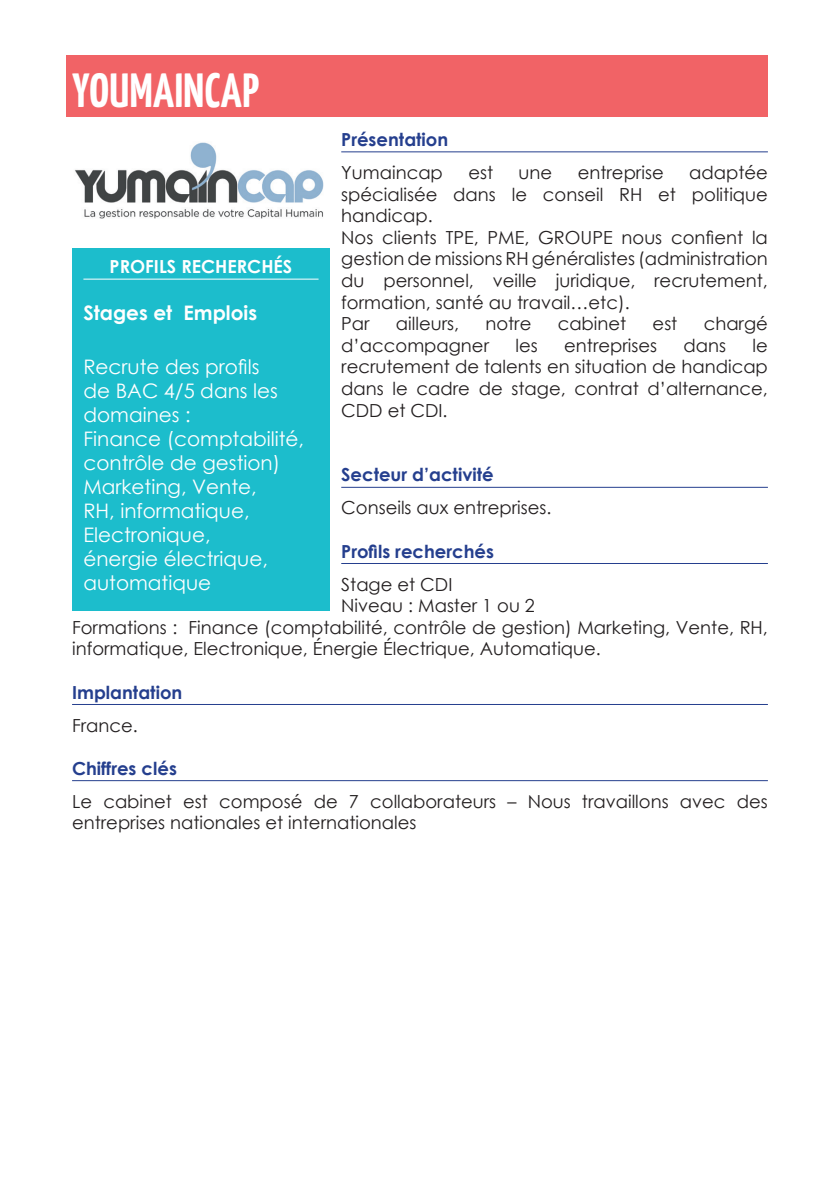
<style>
.page{position:relative;width:840px;height:1191px;background:#fff}
.page>*{position:absolute;margin:0;border:0;box-sizing:border-box;transform-origin:0 0}
.titre_1{font:700 48px "Yanone Kaffeesatz";letter-spacing:.01em;color:#fff}
.texte_profil_recherc{font:20px/24px "Century Gothic";color:#fff}
.intertitre_profil_re{font:700 20px "Century Gothic";color:#fff}
.t1{font:18px/21.6px "Century Gothic";color:#231f20;text-align:justify}
.texte_principal_-_in{font:700 18px "Century Gothic";color:#253f8e}
.titre_profil_recherc{font:700 18px "Century Gothic";color:#fff}
</style>
<div class="page">
<div style="left:66px;top:55px;width:701px;height:62px;background:#f16366"></div>
<hr style="left:341px;top:151px;width:426px;height:1px;background:#253f8e">
<hr style="left:341px;top:487px;width:426px;height:1px;background:#253f8e">
<hr style="left:341px;top:563px;width:426px;height:1px;background:#253f8e">
<hr style="left:72px;top:704px;width:695px;height:1px;background:#253f8e">
<hr style="left:72px;top:780px;width:695px;height:1px;background:#253f8e">
<img style="left:75px;top:142px;width:249px;height:77px">
<div style="left:72px;top:248px;width:258px;height:363px;background:#1cbdcc"></div>
<hr style="left:83px;top:279px;width:235px;height:1px;background:#fff">
<p class="titre_1" style="left:72px;top:61px;width:188px">YOUMAINCAP</p>
<p class="texte_principal_-_in" style="left:341px;top:126px;width:108px">Présentation</p>
<p class="t1" style="left:341px;top:161px;width:103px">Yumaincap</p>
<p class="t1" style="left:468px;top:161px;width:26px">est</p>
<p class="t1" style="left:518px;top:161px;width:35px">une</p>
<p class="t1" style="left:577px;top:161px;width:87px">entreprise</p>
<p class="t1" style="left:341px;top:161px;width:428px;text-indent:347px">adaptée spécialisée dans le conseil RH et politique handicap.</p>
<p class="t1" style="left:341px;top:226px;width:428px">Nos clients TPE, PME, GROUPE nous confient la gestion de missions RH généralistes (administration du personnel, veille juridique, recrutement, formation, santé au travail…etc).</p>
<p class="t1" style="left:341px;top:312px;width:30px">Par</p>
<p class="t1" style="left:395px;top:312px;width:65px">ailleurs,</p>
<p class="t1" style="left:485px;top:312px;width:47px">notre</p>
<p class="t1" style="left:557px;top:312px;width:70px">cabinet</p>
<p class="t1" style="left:652px;top:312px;width:26px">est</p>
<p class="t1" style="left:703px;top:312px;width:66px">chargé</p>
<p class="t1" style="left:341px;top:334px;width:149px">d’accompagner</p>
<p class="t1" style="left:515px;top:334px;width:24px">les</p>
<p class="t1" style="left:564px;top:334px;width:94px">entreprises</p>
<p class="t1" style="left:683px;top:334px;width:44px">dans</p>
<p class="titre_profil_recherc" style="left:110px;top:253px;width:184px">PROFILS RECHERCHÉS</p>
<p class="intertitre_profil_re" style="left:83px;top:297px;width:175px">Stages et Emplois</p>
<p class="texte_profil_recherc" style="left:83px;top:354px;width:196px">Recrute des profils de BAC 4/5 dans les domaines :</p>
<p class="texte_profil_recherc" style="left:83px;top:426px;width:222px">Finance (comptabilité, contrôle de gestion)<br>Marketing, Vente,<br>RH, informatique,<br>Electronique,<br>énergie électrique, automatique</p>
<p class="t1" style="left:341px;top:334px;width:428px;text-indent:411px">le recrutement de talents en situation de handicap dans le cadre de stage, contrat d’alternance, CDD et CDI.</p>
<p class="texte_principal_-_in" style="left:341px;top:461px;width:154px">Secteur d’activité</p>
<p class="t1" style="left:341px;top:497px;width:209px">Conseils aux entreprises.</p>
<p class="texte_principal_-_in" style="left:341px;top:537px;width:154px">Profils recherchés</p>
<p class="t1" style="left:341px;top:573px;width:113px">Stage et CDI</p>
<p class="t1" style="left:341px;top:594px;width:195px">Niveau : Master 1 ou 2</p>
<p class="t1" style="left:72px;top:616px;width:697px">Formations : Finance (comptabilité, contrôle de gestion) Marketing, Vente, RH, informatique, Electronique, Énergie Électrique, Automatique.</p>
<p class="texte_principal_-_in" style="left:72px;top:678px;width:112px">Implantation</p>
<p class="t1" style="left:72px;top:714px;width:64px">France.</p>
<p class="texte_principal_-_in" style="left:72px;top:754px;width:106px">Chiffres clés</p>
<p class="t1" style="left:72px;top:790px;width:697px">Le cabinet est composé de 7 collaborateurs – Nous travaillons avec des entreprises nationales et internationales</p>
</div>
